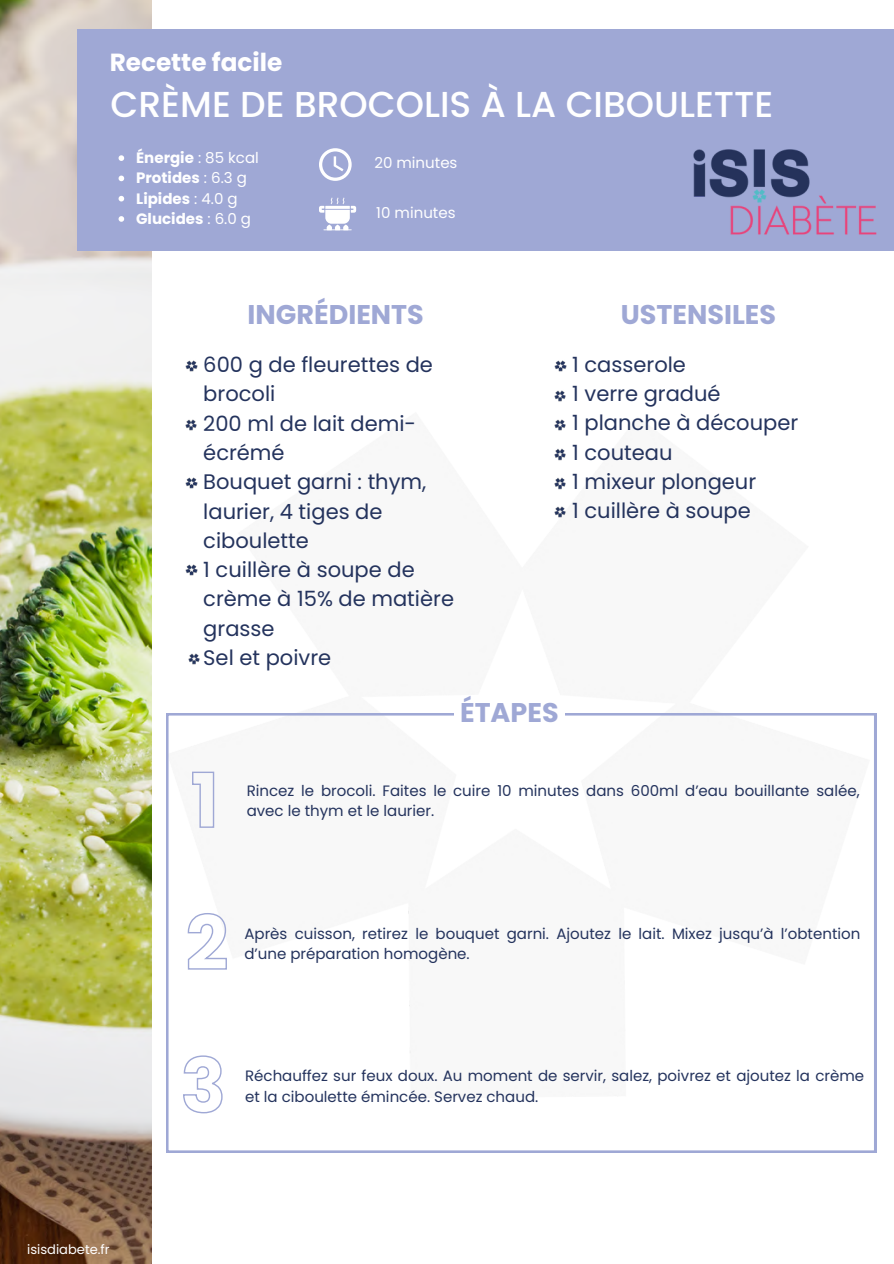
<style>
.page{position:relative;width:894px;height:1264px;background:#fff}
.page>*{position:absolute;margin:0;border:0;box-sizing:border-box;transform-origin:0 0}
.t1{font:500 36px "Poppins";color:#fff}
.t2{font:700 27px "Poppins";color:#9fa8d5}
.t3{font:700 24.75px "Poppins";color:#fff}
.t4{font:21px/29.2px "Poppins";color:#24335d}
.t5{font:15px/20.2px "Poppins";color:#24335d}
.t6{font:700 15px "Poppins";color:#fff}
.t7{font:15px "Poppins";color:#fff}
.t8{font:13.05px "Poppins";color:#fff}
.s1{font-weight:400}
</style>
<div class="page">
<img style="left:0;top:0;width:151px;height:1263px">
<div style="left:77px;top:29px;width:816px;height:222px;background:#9fa8d5"></div>
<svg style="left:166px;top:713px;width:709px;height:439px"></svg>
<div style="left:454px;top:696px;width:110px;height:34px;background:#fff"></div>
<svg style="left:319px;top:148px;width:32px;height:33px"></svg>
<svg style="left:319px;top:198px;width:37px;height:32px"></svg>
<img style="left:693px;top:149px;width:183px;height:86px">
<svg style="left:554px;top:477px;width:12px;height:13px"></svg>
<svg style="left:554px;top:506px;width:12px;height:12px"></svg>
<img style="left:554px;top:360px;width:13px;height:12px">
<img style="left:554px;top:390px;width:12px;height:12px">
<img style="left:554px;top:419px;width:12px;height:12px">
<img style="left:554px;top:448px;width:12px;height:13px">
<img style="left:185px;top:360px;width:13px;height:12px">
<img style="left:185px;top:419px;width:12px;height:12px">
<img style="left:185px;top:477px;width:13px;height:12px">
<img style="left:185px;top:564px;width:13px;height:12px">
<img style="left:188px;top:653px;width:12px;height:12px">
<svg style="left:191px;top:771px;width:24px;height:57px"></svg>
<svg style="left:169px;top:912px;width:58px;height:62px"></svg>
<svg style="left:182px;top:1054px;width:41px;height:60px"></svg>
<svg style="left:118px;top:155px;width:6px;height:6px"></svg>
<svg style="left:118px;top:175px;width:6px;height:6px"></svg>
<svg style="left:118px;top:196px;width:6px;height:5px"></svg>
<svg style="left:118px;top:216px;width:6px;height:6px"></svg>
<p class="t3" style="left:110px;top:45px;width:174px">Recette facile</p>
<p class="t1" style="left:111px;top:79px;width:664px">CRÈME DE BROCOLIS À LA CIBOULETTE</p>
<p class="t6" style="left:136px;top:147px;width:124px">Énergie <span class="s1">: 85 kcal</span></p>
<p class="t6" style="left:136px;top:168px;width:112px">Protides <span class="s1">: 6.3 g</span></p>
<p class="t6" style="left:136px;top:188px;width:103px">Lipides <span class="s1">: 4.0 g</span></p>
<p class="t6" style="left:136px;top:208px;width:116px">Glucides <span class="s1">: 6.0 g</span></p>
<p class="t7" style="left:374px;top:152px;width:85px">20 minutes</p>
<p class="t7" style="left:376px;top:202px;width:81px">10 minutes</p>
<p class="t2" style="left:247px;top:296px;width:178px">INGRÉDIENTS</p>
<p class="t4" style="left:203px;top:350px;width:231px">600 g de fleurettes de brocoli</p>
<p class="t4" style="left:203px;top:409px;width:214px">200 ml de lait demi&shy;écrémé</p>
<p class="t4" style="left:203px;top:467px;width:224px">Bouquet garni : thym, laurier, 4 tiges de ciboulette</p>
<p class="t4" style="left:203px;top:555px;width:252px">1 cuillère à soupe de crème à 15% de matière grasse</p>
<p class="t4" style="left:203px;top:643px;width:129px">Sel et poivre</p>
<p class="t2" style="left:460px;top:694px;width:100px">ÉTAPES</p>
<p class="t2" style="left:620px;top:295px;width:157px">USTENSILES</p>
<p class="t4" style="left:572px;top:349px;width:115px">1 casserole</p>
<p class="t4" style="left:572px;top:379px;width:150px">1 verre gradué</p>
<p class="t4" style="left:572px;top:408px;width:227px">1 planche à découper</p>
<p class="t4" style="left:572px;top:437px;width:102px">1 couteau</p>
<p class="t4" style="left:572px;top:467px;width:185px">1 mixeur plongeur</p>
<p class="t4" style="left:572px;top:496px;width:180px">1 cuillère à soupe</p>
<p class="t5" style="left:246px;top:780px;width:614px">Rincez le brocoli. Faites le cuire 10 minutes dans 600ml d’eau bouillante salée, avec le thym et le laurier.</p>
<p class="t5" style="left:244px;top:923px;width:617px">Après cuisson, retirez le bouquet garni. Ajoutez le lait. Mixez jusqu’à l’obtention d’une préparation homogène.</p>
<p class="t8" style="left:27px;top:1240px;width:84px">isisdiabete.fr</p>
<p class="t5" style="left:245px;top:1065px;width:620px">Réchauffez sur feux doux. Au moment de servir, salez, poivrez et ajoutez la crème et la ciboulette émincée. Servez chaud.</p>
</div>
